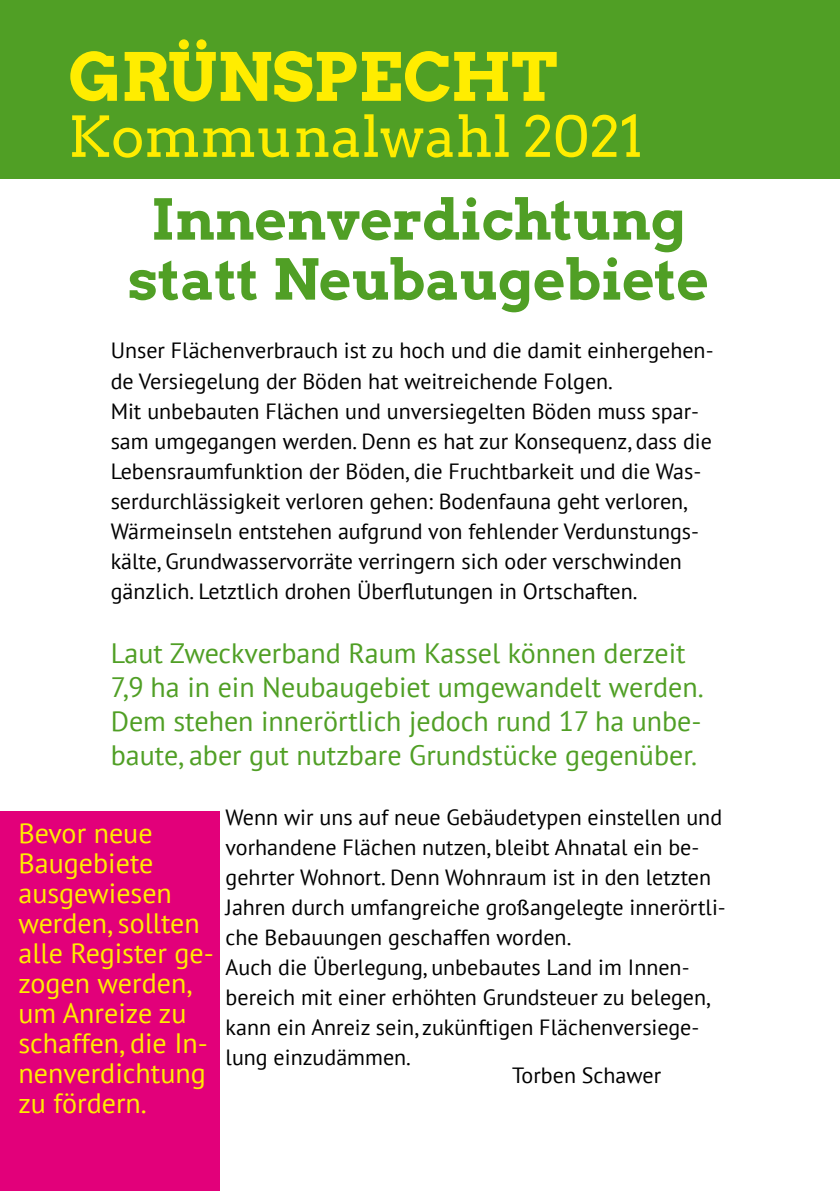
<style>
.page{position:relative;width:840px;height:1191px;background:#fff}
.page>*{position:absolute;margin:0;border:0;box-sizing:border-box;transform-origin:0 0}
.t1{font:66px "Arvo Gruen";letter-spacing:-.005em;color:#ffed00}
.t2{font:56px/60px "Arvo Gr 00 F Cn";color:#509f25;text-align:center}
.t3{font:56px "Arvo";color:#ffed00}
.t4{font:28px/34px "PT Sans";color:#509f25}
.t5{font:28px/30px "PT Sans";color:#ffed00}
.t6{font:22px/30px "PT Sans";color:#000}
</style>
<div class="page">
<div style="left:0;top:0;width:839px;height:178px;background:#509f25"></div>
<div style="left:0;top:811px;width:220px;height:380px;background:#e2007a"></div>
<h1 class="t1" style="left:68px;top:31px;width:490px">GRÜNSPECHT</h1>
<h2 class="t3" style="left:68px;top:103px;width:576px">Kommunalwahl 2021</h2>
<h2 class="t2" style="left:128px;top:187px;width:582px">Innenverdichtung statt Neubaugebiete</h2>
<p class="t6" style="left:111px;top:335px;width:604px">Unser Flächenverbrauch ist zu hoch und die damit einhergehen&shy;de Versiegelung der Böden hat weitreichende Folgen.<br>Mit unbebauten Flächen und unversiegelten Böden muss spar&shy;sam umgegangen werden. Denn es hat zur Konsequenz, dass die Lebensraumfunktion der Böden, die Fruchtbarkeit und die Was&shy;serdurchlässigkeit verloren gehen: Bodenfauna geht verloren, Wärmeinseln entstehen aufgrund von fehlender Verdunstungs&shy;kälte, Grundwasservorräte verringern sich oder verschwinden gänzlich. Letztlich drohen Überflutungen in Ortschaften.</p>
<p class="t4" style="left:111px;top:635px;width:594px">Laut Zweckverband Raum Kassel können derzeit 7,9 ha in ein Neubaugebiet umgewandelt werden.<br>Dem stehen innerörtlich jedoch rund 17 ha unbe&shy;baute, aber gut nutzbare Grundstücke gegenüber.</p>
<p class="t6" style="left:225px;top:801px;width:501px">Wenn wir uns auf neue Gebäudetypen einstellen und vorhandene Flächen nutzen, bleibt Ahnatal ein be&shy;gehrter Wohnort. Denn Wohnraum ist in den letzten Jahren durch umfangreiche großangelegte innerörtli&shy;che Bebauungen geschaffen worden.<br>Auch die Ü berlegung, unbebautes Land im I nnen&shy;bereich mit einer erhöhten Grundsteuer zu belegen, kann ein Anreiz sein, zukünftigen Flächenversiege&shy;lung einzudämmen.</p>
<p class="t5" style="left:18px;top:818px;width:197px">Bevor neue<br>Baugebiete ausgewiesen werden, sollten alle Register ge&shy;zogen werden, um Anreize zu schaffen, die In&shy;nenverdichtung zu fördern.</p>
<p class="t6" style="left:512px;top:1060px;width:150px">Torben Schawer</p>
</div>
